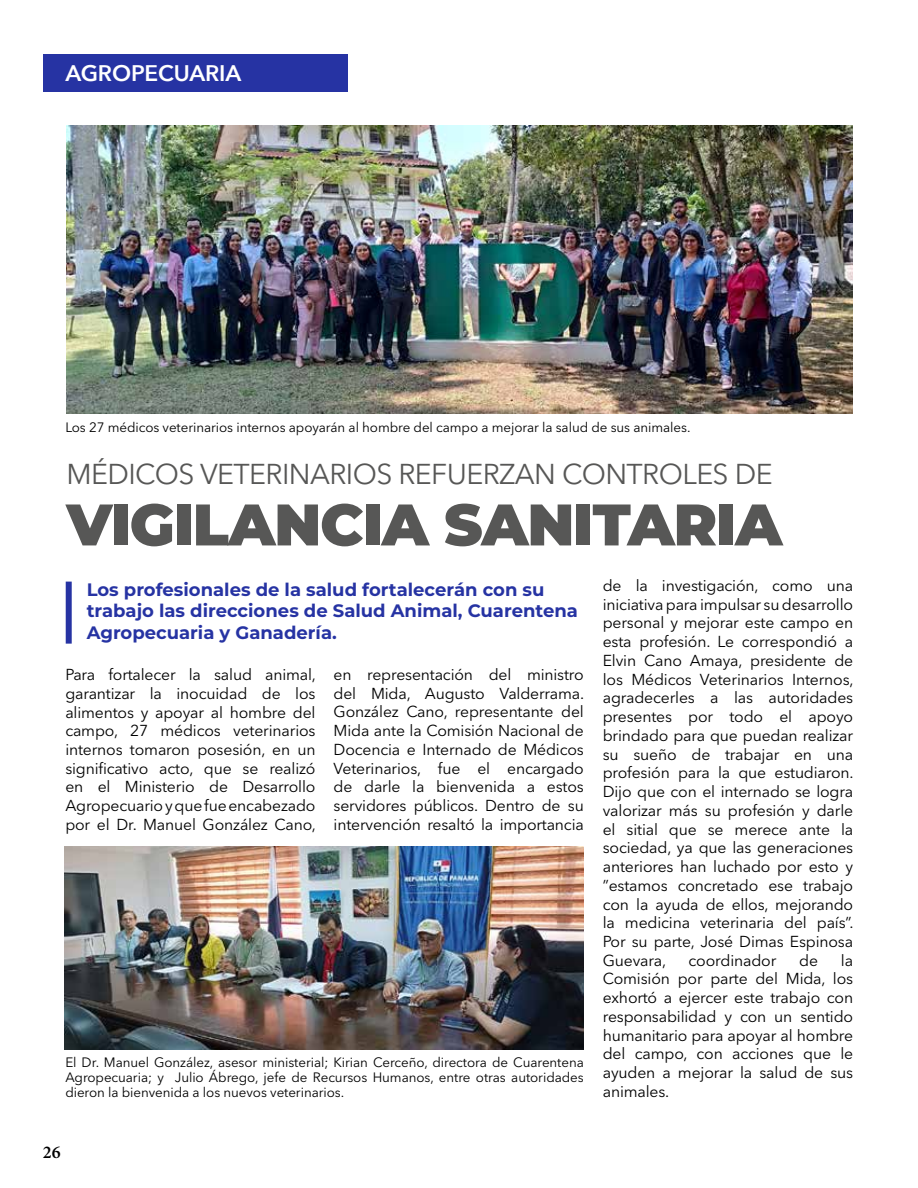
<style>
.page{position:relative;width:918px;height:1188px;background:#fff}
.page>*{position:absolute;margin:0;border:0;box-sizing:border-box;transform-origin:0 0}
.t1{font:900 58.5px "Montserrat";letter-spacing:-.02em;color:#575756}
.t2{font:28.5px "Avenir Next LT Pro";letter-spacing:-.02em;color:#575756}
.t3{font:600 22.5px "Avenir Next";letter-spacing:-.005em;color:#fff}
.t4{font:700 18px/21.6px "Montserrat";color:#2633a3}
.t5{font:600 18px "Minion Pro";color:#000}
.t6{font:15.75px/18.8px "Avenir Next LT Pro";letter-spacing:-.01em;color:#000;text-align:justify}
.t7{font:13.5px/15px "Avenir Next LT Pro";letter-spacing:-.005em;color:#000;text-align:justify}
</style>
<div class="page">
<div style="left:43px;top:54px;width:305px;height:38px;background:#2633a3"></div>
<div style="left:66px;top:582px;width:6px;height:62px;background:#2633a3"></div>
<img style="left:66px;top:126px;width:787px;height:288px">
<img style="left:65px;top:847px;width:518px;height:203px">
<h3 class="t3" style="left:65px;top:53px;width:178px">AGROPECUARIA</h3>
<p class="t7" style="left:65px;top:420px;width:627px">Los 27 médicos veterinarios internos apoyarán al hombre del campo a mejorar la salud de sus animales.</p>
<h2 class="t2" style="left:66px;top:457px;width:708px">MÉDICOS VETERINARIOS REFUERZAN CONTROLES DE</h2>
<h1 class="t1" style="left:66px;top:481px;width:718px">VIGILANCIA SANITARIA</h1>
<p class="t4" style="left:87px;top:578px;width:493px">Los profesionales de la salud fortalecerán con su trabajo las direcciones de Salud Animal, Cuarentena<br>Agropecuaria y Ganadería.</p>
<p class="t6" style="left:65px;top:665px;width:252px">Para fortalecer la salud animal, garantizar la inocuidad de los alimentos y apoyar al hombre del campo, 27 médicos veterinarios internos tomaron posesión, en un significativo acto, que se realizó en el Ministerio de Desarrollo Agropecuario y que fue encabezado por el Dr. Manuel González Cano,</p>
<p class="t6" style="left:334px;top:665px;width:252px">en representación del ministro del Mida, Augusto Valderrama.<br>González Cano, representante del Mida ante la Comisión Nacional de Docencia e Internado de Médicos Veterinarios, fue el encargado de darle la bienvenida a estos servidores públicos. Dentro de su intervención resaltó la importancia</p>
<p class="t7" style="left:65px;top:1055px;width:520px">El Dr. Manuel González, asesor ministerial; Kirian Cerceño, directora de Cuarentena Agropecuaria; y Julio Ábrego, jefe de Recursos Humanos, entre otras autoridades dieron la bienvenida a los nuevos veterinarios.</p>
<p class="t5" style="left:43px;top:1140px;width:19px">26</p>
<p class="t6" style="left:603px;top:576px;width:252px">de la investigación, como una iniciativa para impulsar su desarrollo personal y mejorar este campo en esta profesión. Le correspondió a Elvin Cano Amaya, presidente de los Médicos Veterinarios Internos, agradecerles a las autoridades presentes por todo el apoyo brindado para que puedan realizar su sueño de trabajar en una profesión para la que estudiaron.<br>Dijo que con el internado se logra valorizar más su profesión y darle el sitial que se merece ante la sociedad, ya que las generaciones anteriores han luchado por esto y ”estamos concretado ese trabajo con la ayuda de ellos, mejorando la medicina veterinaria del país”.<br>Por su parte, José Dimas Espinosa Guevara,</p>
<p class="t6" style="left:603px;top:951px;width:252px;text-indent:238px">la Comisión por parte del Mida, los exhortó a ejercer este trabajo con responsabilidad y con un sentido humanitario para apoyar al hombre del campo, con acciones que le ayuden a mejorar la salud de sus animales.</p>
<p class="t6" style="left:689px;top:951px;width:89px">coordinador</p>
<p class="t6" style="left:799px;top:951px;width:20px">de</p>
</div>
